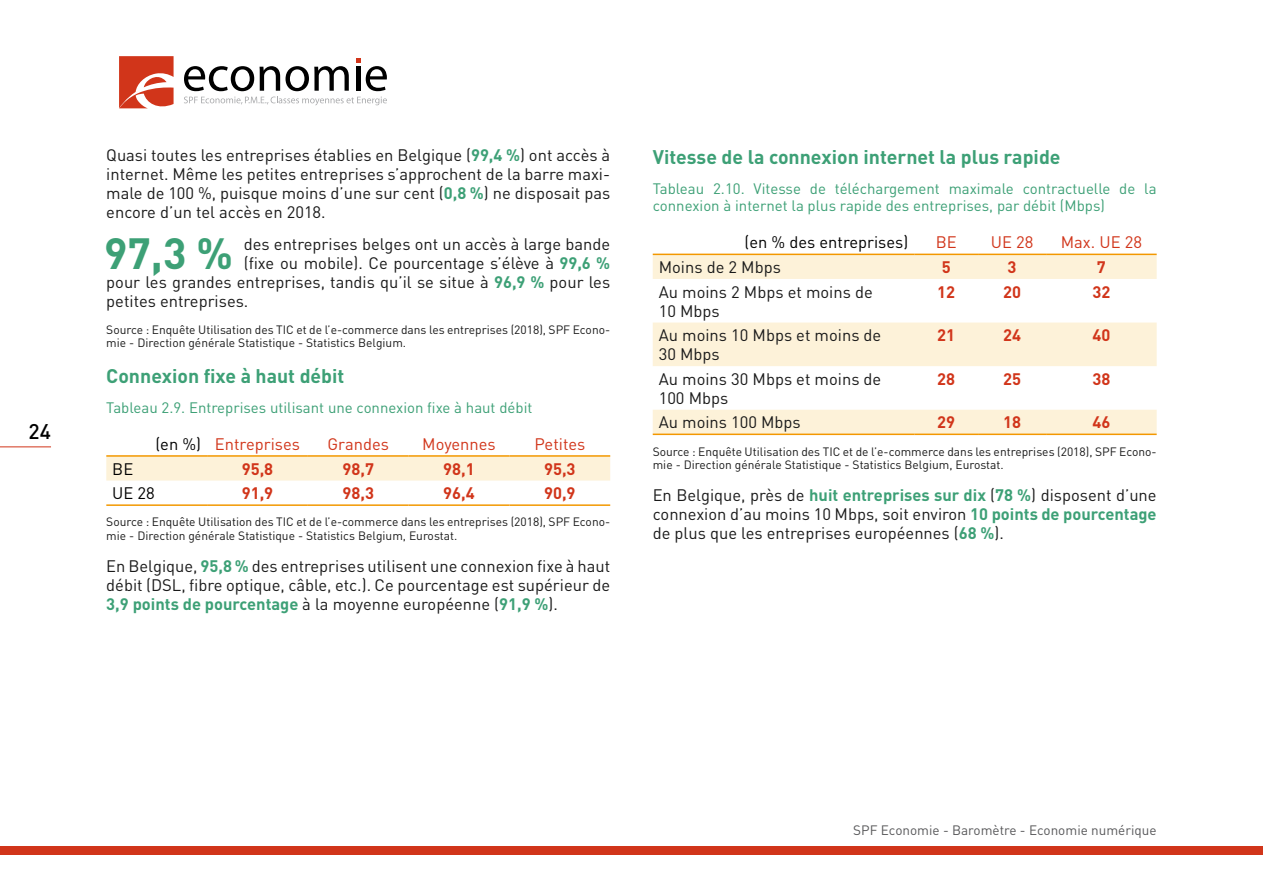
<style>
.page{position:relative;width:1263px;height:893px;background:#fff}
.page>*{position:absolute;margin:0;border:0;box-sizing:border-box;transform-origin:0 0}
.t1{font:700 43.2px "DIN Pro";color:#3da076}
.t2{font:500 21px "DIN Pro";color:#000}
.t3{font:700 19.5px "DIN Pro";color:#3da076}
.t4{font:16.5px/18.9px "DIN Pro";color:#1a1a1a;text-align:justify}
.t5{font:700 16.5px "DIN Pro";color:#d1351a}
.t6{font:16.5px "DIN Pro";color:#d1351a}
.t7{font:16.5px "DIN Pro";color:#000}
.Titre_graphique{font:15px/17.2px "DIN Pro";color:#3da076}
.t8{font:13.5px "DIN Pro";color:#58585a}
.bron{font:12px/13.8px "DIN Pro";color:#1a1a1a}
.s1{font-weight:700;color:#3da076}
</style>
<div class="page">
<hr style="left:0;top:446px;width:51px;height:1px;background:#d1351a">
<svg style="left:119px;top:56px;width:55px;height:53px"></svg>
<svg style="left:184px;top:58px;width:203px;height:47px"></svg>
<div style="left:0;top:846px;width:1263px;height:9px;background:#d1351a"></div>
<div style="left:106px;top:457px;width:504px;height:24px;background:#fdf2d9"></div>
<hr style="left:106px;top:455px;width:101px;height:2px;background:#f39800">
<hr style="left:207px;top:455px;width:101px;height:2px;background:#f39800">
<hr style="left:308px;top:455px;width:101px;height:2px;background:#f39800">
<hr style="left:409px;top:455px;width:100px;height:2px;background:#f39800">
<hr style="left:509px;top:455px;width:101px;height:2px;background:#f39800">
<hr style="left:106px;top:504px;width:101px;height:2px;background:#f39800">
<hr style="left:207px;top:504px;width:101px;height:2px;background:#f39800">
<hr style="left:308px;top:504px;width:101px;height:2px;background:#f39800">
<hr style="left:409px;top:504px;width:100px;height:2px;background:#f39800">
<hr style="left:509px;top:504px;width:101px;height:2px;background:#f39800">
<svg style="left:653px;top:255px;width:504px;height:179px;fill:#fdf2d9"></svg>
<hr style="left:653px;top:254px;width:261px;height:1px;background:#f39800">
<hr style="left:914px;top:254px;width:64px;height:1px;background:#f39800">
<hr style="left:978px;top:254px;width:68px;height:1px;background:#f39800">
<hr style="left:1046px;top:254px;width:111px;height:1px;background:#f39800">
<hr style="left:653px;top:434px;width:261px;height:1px;background:#f39800">
<hr style="left:914px;top:434px;width:64px;height:1px;background:#f39800">
<hr style="left:978px;top:434px;width:68px;height:1px;background:#f39800">
<hr style="left:1046px;top:434px;width:111px;height:1px;background:#f39800">
<p class="t2" style="left:29px;top:417px;width:24px">24</p>
<p class="t4" style="left:106px;top:145px;width:505px">Quasi toutes les entreprises établies en Belgique (<span class="s1">99,4 %</span>) ont accès à internet. Même les petites entreprises s’approchent de la barre maxi&shy;male de 100 %, puisque moins d’une sur cent (<span class="s1">0,8 %</span>) ne disposait pas encore d’un tel accès en 2018.</p>
<p class="t1" style="left:104px;top:224px;width:130px">97,3 %</p>
<p class="t4" style="left:244px;top:234px;width:368px">des entreprises belges ont un accès à large bande</p>
<p class="t4" style="left:244px;top:253px;width:368px">(fixe ou mobile). Ce pourcentage s’élève à <span class="s1">99,6 %</span></p>
<p class="t4" style="left:106px;top:272px;width:505px">pour les grandes entreprises, tandis qu’il se situe à <span class="s1">96,9 %</span> pour les</p>
<p class="t4" style="left:106px;top:291px;width:144px">petites entreprises.</p>
<p class="bron" style="left:106px;top:322px;width:505px">Source : Enquête Utilisation des TIC et de l’e-commerce dans les entreprises (2018), SPF Econo&shy;mie - Direction générale Statistique - Statistics Belgium.</p>
<p class="t3" style="left:106px;top:362px;width:240px">Connexion fixe à haut débit</p>
<p class="Titre_graphique" style="left:106px;top:398px;width:428px">Tableau 2.9. Entreprises utilisant une connexion fixe à haut débit</p>
<p class="t7" style="left:155px;top:433px;width:47px">(en %)</p>
<p class="t6" style="left:215px;top:433px;width:87px">Entreprises</p>
<p class="t6" style="left:328px;top:433px;width:63px">Grandes</p>
<p class="t6" style="left:422px;top:433px;width:75px">Moyennes</p>
<p class="t6" style="left:534px;top:433px;width:52px">Petites</p>
<p class="t7" style="left:112px;top:457px;width:22px">BE</p>
<p class="t5" style="left:242px;top:457px;width:33px">95,8</p>
<p class="t5" style="left:342px;top:457px;width:33px">98,7</p>
<p class="t5" style="left:443px;top:457px;width:33px">98,1</p>
<p class="t5" style="left:544px;top:457px;width:33px">95,3</p>
<p class="t7" style="left:112px;top:482px;width:44px">UE 28</p>
<p class="t5" style="left:242px;top:482px;width:33px">91,9</p>
<p class="t5" style="left:342px;top:482px;width:33px">98,3</p>
<p class="t5" style="left:443px;top:482px;width:33px">96,4</p>
<p class="t5" style="left:544px;top:482px;width:33px">90,9</p>
<p class="bron" style="left:106px;top:515px;width:505px">Source : Enquête Utilisation des TIC et de l’e-commerce dans les entreprises (2018), SPF Econo&shy;mie - Direction générale Statistique - Statistics Belgium, Eurostat.</p>
<p class="t4" style="left:106px;top:556px;width:505px">En Belgique, <span class="s1">95,8 %</span> des entreprises utilisent une connexion fixe à haut débit (DSL, fibre optique, câble, etc.). Ce pourcentage est supérieur de <span class="s1">3,9 points de pourcentage</span> à la moyenne européenne (<span class="s1">91,9 %</span>).</p>
<p class="t3" style="left:653px;top:143px;width:409px">Vitesse de la connexion internet la plus rapide</p>
<p class="Titre_graphique" style="left:653px;top:179px;width:505px">Tableau 2.10. Vitesse de téléchargement maximale contractuelle de la connexion à internet la plus rapide des entreprises, par débit (Mbps)</p>
<p class="t7" style="left:744px;top:231px;width:165px">(en % des entreprises)</p>
<p class="t6" style="left:936px;top:231px;width:22px">BE</p>
<p class="t6" style="left:991px;top:231px;width:44px">UE 28</p>
<p class="t6" style="left:1061px;top:231px;width:83px">Max. UE 28</p>
<p class="t4" style="left:659px;top:257px;width:124px">Moins de 2 Mbps</p>
<p class="t5" style="left:942px;top:256px;width:10px">5</p>
<p class="t5" style="left:1007px;top:256px;width:10px">3</p>
<p class="t5" style="left:1097px;top:256px;width:10px">7</p>
<p class="t4" style="left:659px;top:281px;width:215px">Au moins 2 Mbps et moins de<br>10 Mbps</p>
<p class="t5" style="left:937px;top:280px;width:19px">12</p>
<p class="t5" style="left:1003px;top:280px;width:19px">20</p>
<p class="t5" style="left:1092px;top:280px;width:19px">32</p>
<p class="t4" style="left:659px;top:325px;width:224px">Au moins 10 Mbps et moins de<br>30 Mbps</p>
<p class="t5" style="left:937px;top:324px;width:19px">21</p>
<p class="t5" style="left:1003px;top:324px;width:19px">24</p>
<p class="t5" style="left:1092px;top:324px;width:19px">40</p>
<p class="t4" style="left:659px;top:369px;width:224px">Au moins 30 Mbps et moins de<br>100 Mbps</p>
<p class="t5" style="left:937px;top:368px;width:19px">28</p>
<p class="t5" style="left:1003px;top:368px;width:19px">25</p>
<p class="t5" style="left:1092px;top:368px;width:19px">38</p>
<p class="t4" style="left:659px;top:412px;width:144px">Au moins 100 Mbps</p>
<p class="t5" style="left:937px;top:411px;width:19px">29</p>
<p class="t5" style="left:1003px;top:411px;width:19px">18</p>
<p class="t5" style="left:1092px;top:411px;width:19px">46</p>
<p class="bron" style="left:653px;top:444px;width:505px">Source : Enquête Utilisation des TIC et de l’e-commerce dans les entreprises (2018), SPF Econo&shy;mie - Direction générale Statistique - Statistics Belgium, Eurostat.</p>
<p class="t4" style="left:653px;top:485px;width:505px">En Belgique, près de <span class="s1">huit entreprises sur dix</span> (<span class="s1">78 %</span>) disposent d’une connexion d’au moins 10 Mbps, soit environ <span class="s1">10 points de pourcentage </span>de plus que les entreprises européennes (<span class="s1">68 %</span>).</p>
<p class="t8" style="left:853px;top:821px;width:305px">SPF Economie - Baromètre - Economie numérique</p>
</div>
